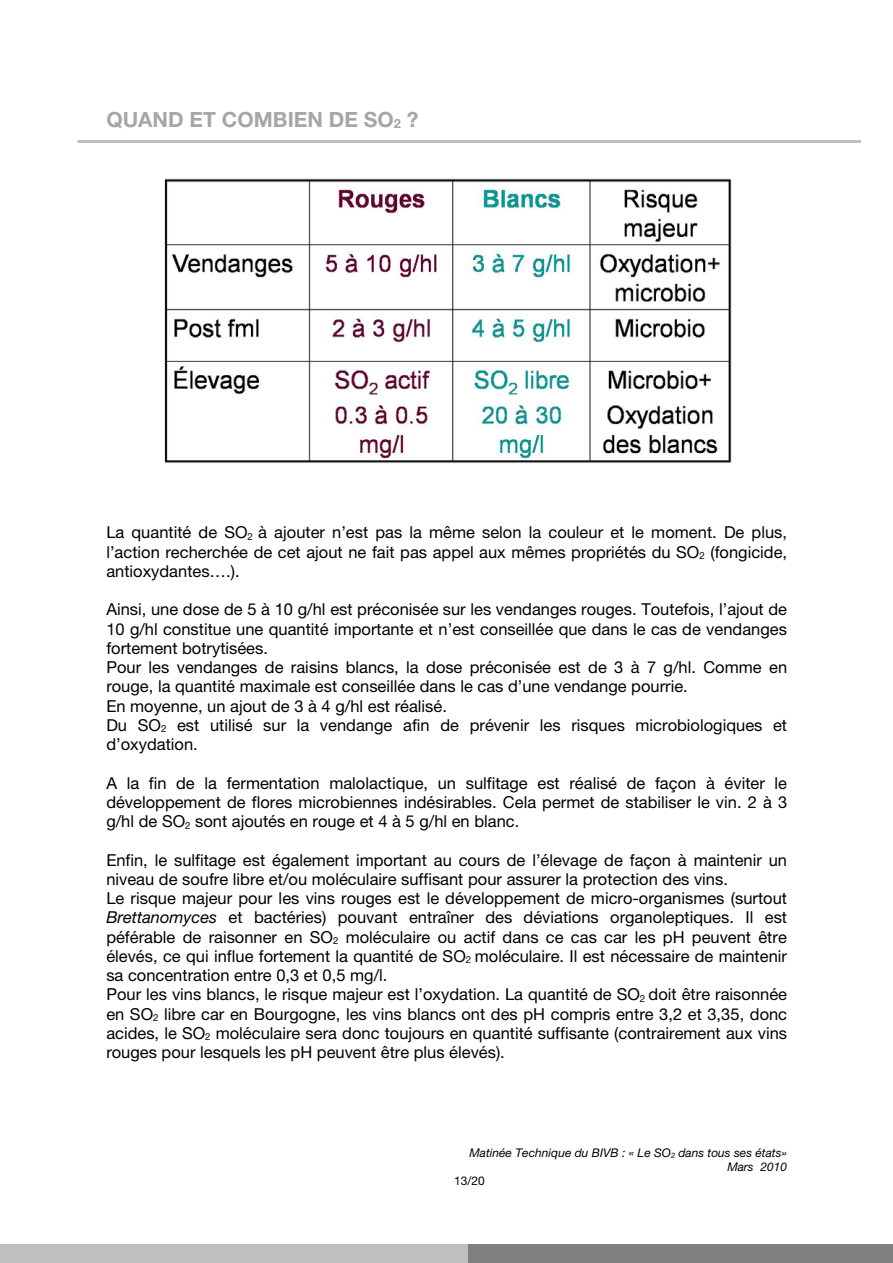
<style>
.page{position:relative;width:893px;height:1263px;background:#fff}
.page>*{position:absolute;margin:0;border:0;box-sizing:border-box;transform-origin:0 0}
.t1{font:700 21px "Helvetica Neue LT Std";color:#a6a6a6}
.t2{font:16.5px/19.2px "Helvetica Neue LT Std";color:#000;text-align:justify}
.t3{font:italic 12px/14.1px "Helvetica Neue LT Std";color:#000;text-align:right}
.t4{font:12px "Helvetica Neue LT Std";color:#000}
.s1{font-size:12.75px}
.s2{font-style:italic}
.s3{font-size:7.5px}
</style>
<div class="page">
<div style="left:0;top:1244px;width:468px;height:19px;background:#bfbfbf"></div>
<div style="left:468px;top:1244px;width:424px;height:19px;background:#808080"></div>
<img style="left:164px;top:178px;width:568px;height:285px">
<hr style="left:78px;top:140px;width:783px;height:3px;background:#bfbfbf">
<p class="t1" style="left:106px;top:112px;width:313px">QUAND ET COMBIEN DE SO<span class="s1">2</span> ?</p>
<p class="t2" style="left:106px;top:525px;width:682px">La quantité de SO<sub>2</sub> à ajouter n’est pas la même selon la couleur et le moment. De plus, l’action recherchée de cet ajout ne fait pas appel aux mêmes propriétés du SO<sub>2</sub> (fongicide, antioxydantes….).</p>
<p class="t2" style="left:106px;top:602px;width:682px;text-align:left">Ainsi, une dose de 5 à 10 g/hl est préconisée sur les vendanges rouges. Toutefois, l’ajout de 10 g/hl constitue une quantité importante et n’est conseillée que dans le cas de vendanges fortement botrytisées.<br>Pour les vendanges de raisins blancs, la dose préconisée est de 3 à 7 g/hl. Comme en rouge, la quantité maximale est conseillée dans le cas d’une vendange pourrie.<br>En moyenne, un ajout de 3 à 4 g/hl est réalisé.<br>Du SO<sub>2</sub> est utilisé sur la vendange afin de prévenir les risques microbiologiques et d’oxydation.</p>
<p class="t2" style="left:106px;top:775px;width:682px">A la fin de la fermentation malolactique, un sulfitage est réalisé de façon à éviter le développement de flores microbiennes indésirables. Cela permet de stabiliser le vin. 2 à 3 g/hl de SO<sub>2</sub> sont ajoutés en rouge et 4 à 5 g/hl en blanc.</p>
<p class="t2" style="left:106px;top:852px;width:682px;text-align:left">Enfin, le sulfitage est également important au cours de l’élevage de façon à maintenir un niveau de soufre libre et/ou moléculaire suffisant pour assurer la protection des vins.<br>Le risque majeur pour les vins rouges est le développement de micro-organismes (surtout <span class="s2">Brettanomyces</span> et bactéries) pouvant entraîner des déviations organoleptiques. Il est péférable de raisonner en SO<sub>2</sub> moléculaire ou actif dans ce cas car les pH peuvent être élevés, ce qui influe fortement la quantité de SO<sub>2</sub> moléculaire. Il est nécessaire de maintenir sa concentration entre 0,3 et 0,5 mg/l.<br>Pour les vins blancs, le risque majeur est l’oxydation. La quantité de SO<sub>2</sub> doit être raisonnée en SO<sub>2</sub> libre car en Bourgogne, les vins blancs ont des pH compris entre 3,2 et 3,35, donc acides, le SO<sub>2</sub> moléculaire sera donc toujours en quantité suffisante (contrairement aux vins rouges pour lesquels les pH peuvent être plus élevés).</p>
<p class="t3" style="left:469px;top:1147px;width:319px">Matinée Technique du BIVB : « Le SO<span class="s3">2</span> dans tous ses états»<br>Mars 2010</p>
<p class="t4" style="left:454px;top:1176px;width:32px">13/20</p>
</div>
